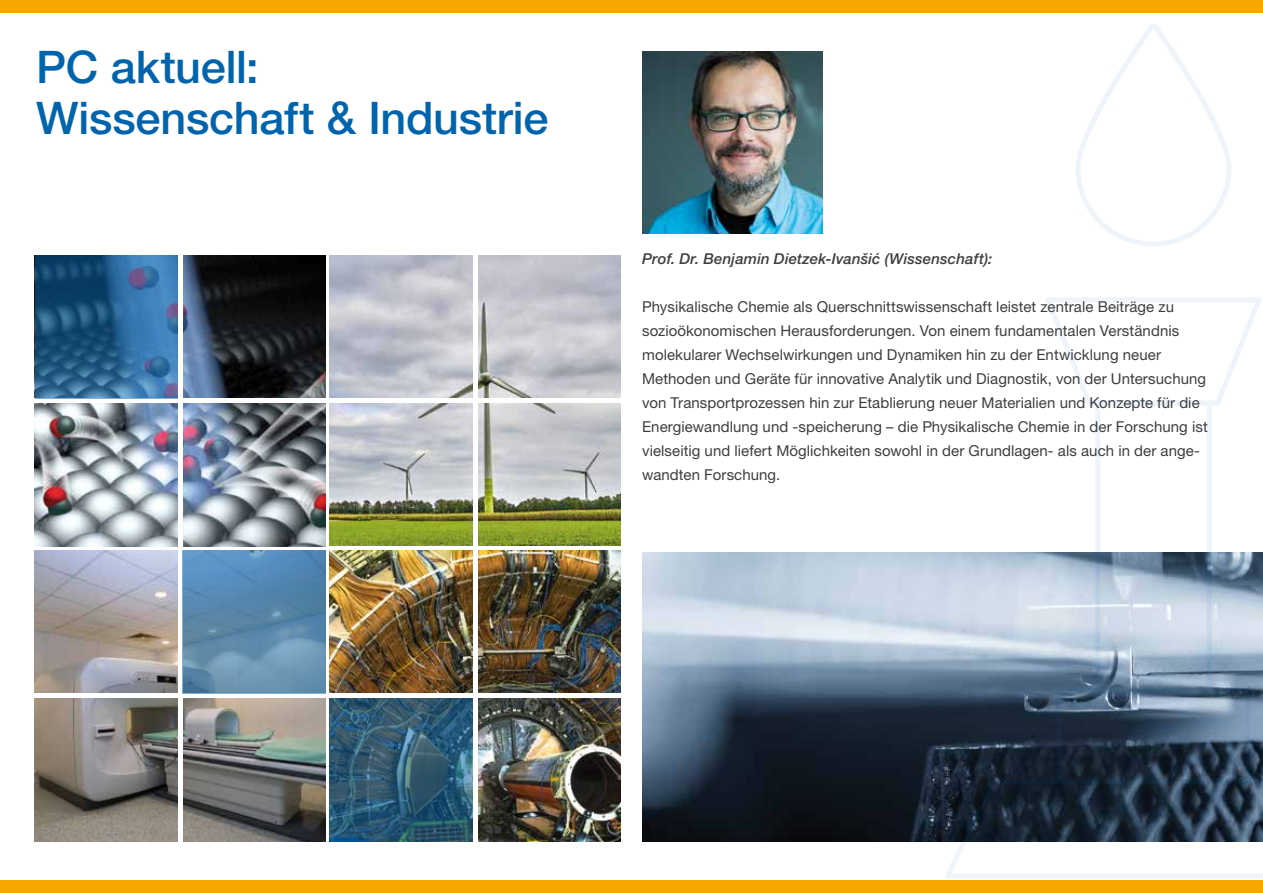
<style>
.page{position:relative;width:1263px;height:893px;background:#fff}
.page>*{position:absolute;margin:0;border:0;box-sizing:border-box;transform-origin:0 0}
.t1{font:500 45px/51px "Helvetica Neue LT Std";letter-spacing:-.005em;color:#0064ad}
.t2{font:15px/24px "Helvetica Neue LT Std";letter-spacing:.005em;color:#3e3d40}
.t3{font:italic 500 15px "Helvetica Neue LT Std";letter-spacing:.01em;color:#3e3d40}
.s1{font-family:"Helvetica Neue"}
</style>
<div class="page">
<img style="left:643px;top:553px;width:300px;height:288px">
<img style="left:643px;top:52px;width:179px;height:181px">
<img style="left:35px;top:550px;width:290px;height:291px">
<img style="left:330px;top:550px;width:290px;height:292px">
<img style="left:35px;top:256px;width:290px;height:290px">
<img style="left:330px;top:256px;width:290px;height:289px">
<hr style="left:34px;top:399px;width:587px;height:4px;background:#fff">
<hr style="left:34px;top:694px;width:587px;height:4px;background:#fff">
<hr style="left:473px;top:253px;width:4px;height:589px;background:#fff">
<svg style="left:35px;top:255px;width:143px;height:143px;background:#2b6290"></svg>
<hr style="left:178px;top:253px;width:4px;height:589px;background:#fff">
<svg style="left:330px;top:698px;width:143px;height:143px;background:#2f5a73"></svg>
<svg style="left:183px;top:550px;width:143px;height:144px;background:#5d8cb1"></svg>
<div style="left:0;top:880px;width:1263px;height:13px;background:#f7a800"></div>
<div style="left:0;top:0;width:1263px;height:13px;background:#f7a800"></div>
<svg style="left:943px;top:24px;width:320px;height:854px"></svg>
<h1 class="t1" style="left:36px;top:41px;width:514px">PC aktuell:<br>Wissenschaft &amp; Industrie</h1>
<p class="t3" style="left:642px;top:250px;width:352px">Prof. Dr. Benjamin Dietzek-Ivanši<span class="s1">ć</span> (Wissenschaft):</p>
<p class="t2" style="left:642px;top:295px;width:567px">Physikalische Chemie als Querschnittswissenschaft leistet zentrale Beiträge zu sozioökonomischen Herausforderungen. Von einem fundamentalen Verständnis molekularer Wechselwirkungen und Dynamiken hin zu der Entwicklung neuer Methoden und Geräte für innovative Analytik und Diagnostik, von der Untersuchung von Transportprozessen hin zur Etablierung neuer Materialien und Konzepte für die Energiewandlung und -speicherung – die Physikalische Chemie in der Forschung ist vielseitig und liefert Möglichkeiten sowohl in der Grundlagen- als auch in der ange&shy;wandten Forschung.</p>
</div>
